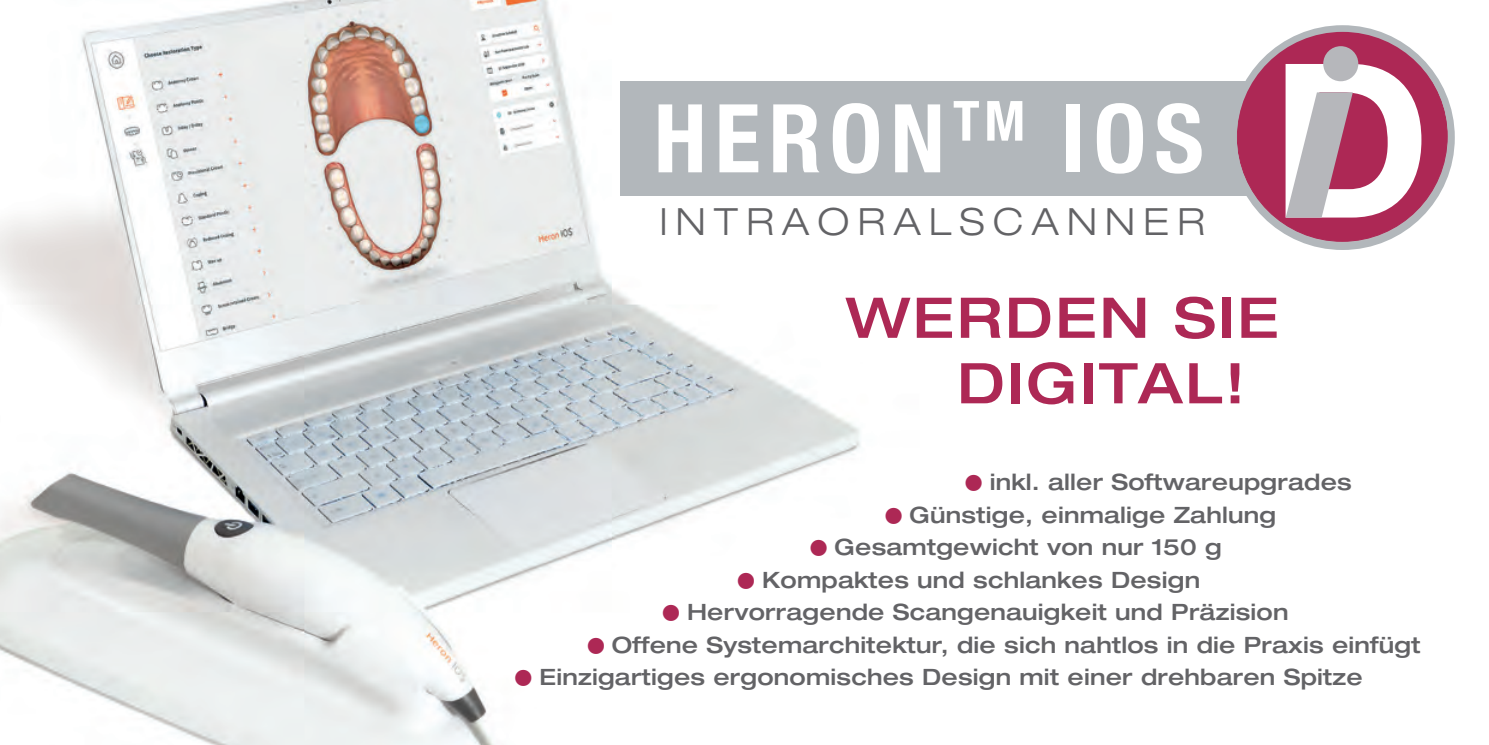
<style>
.page{position:relative;width:1489px;height:745px;background:#fff}
.page>*{position:absolute;margin:0;border:0;box-sizing:border-box;transform-origin:0 0}
.t1{font:700 condensed 95px "Helvetica Neue LT";letter-spacing:.085em;color:#fff}
.t2{font:500 expanded 56px/65.5px "Helvetica Neue LT";letter-spacing:.045em;color:#ad2855}
.t3{font:300 expanded 37.5px "Helvetica Neue LT";letter-spacing:.22em;color:#636366}
.t4{font:500 expanded 22.5px "Helvetica Neue LT";letter-spacing:.01em;color:#636366}
.s1{font-weight:700;font-size:45px;color:#ad2855}
</style>
<div class="page">
<img style="left:0;top:0;width:1455px;height:744px">
<div style="left:620px;top:81px;width:663px;height:114px;background:#b2b7bb"></div>
<svg style="left:1233px;top:29px;width:218px;height:217px"></svg>
<svg style="left:1237px;top:31px;width:209px;height:210px"></svg>
<div style="left:1323px;top:46px;width:35px;height:35px;background:#b6b7bb;border-radius:50%"></div>
<div style="left:1230px;top:25px;width:224px;height:225px;border:7px solid #b2b7bb;border-radius:50%"></div>
<h1 class="t1" style="left:653px;top:81px;width:551px">HERON<sup>TM</sup> IOS</h1>
<h3 class="t3" style="left:659px;top:199px;width:547px">INTRAORALSCANNER</h3>
<h2 class="t2" style="left:957px;top:283px;width:323px;text-indent:-111px">WERDEN SIE<br>DIGITAL!</h2>
<p class="t4" style="left:962px;top:468px;width:390px"><span class="s1">•</span> inkl. aller Softwareupgrades</p>
<p class="t4" style="left:882px;top:500px;width:395px"><span class="s1">•</span> Günstige, einmalige Zahlung</p>
<p class="t4" style="left:807px;top:533px;width:416px"><span class="s1">•</span> Gesamtgewicht von nur 150 g</p>
<p class="t4" style="left:735px;top:565px;width:466px"><span class="s1">•</span> Kompaktes und schlankes Design</p>
<p class="t4" style="left:660px;top:598px;width:630px"><span class="s1">•</span> Hervorragende Scangenauigkeit und Präzision</p>
<p class="t4" style="left:585px;top:630px;width:837px"><span class="s1">•</span> Offene Systemarchitektur, die sich nahtlos in die Praxis einfügt</p>
<p class="t4" style="left:512px;top:663px;width:852px"><span class="s1">•</span> Einzigartiges ergonomisches Design mit einer drehbaren Spitze</p>
</div>
